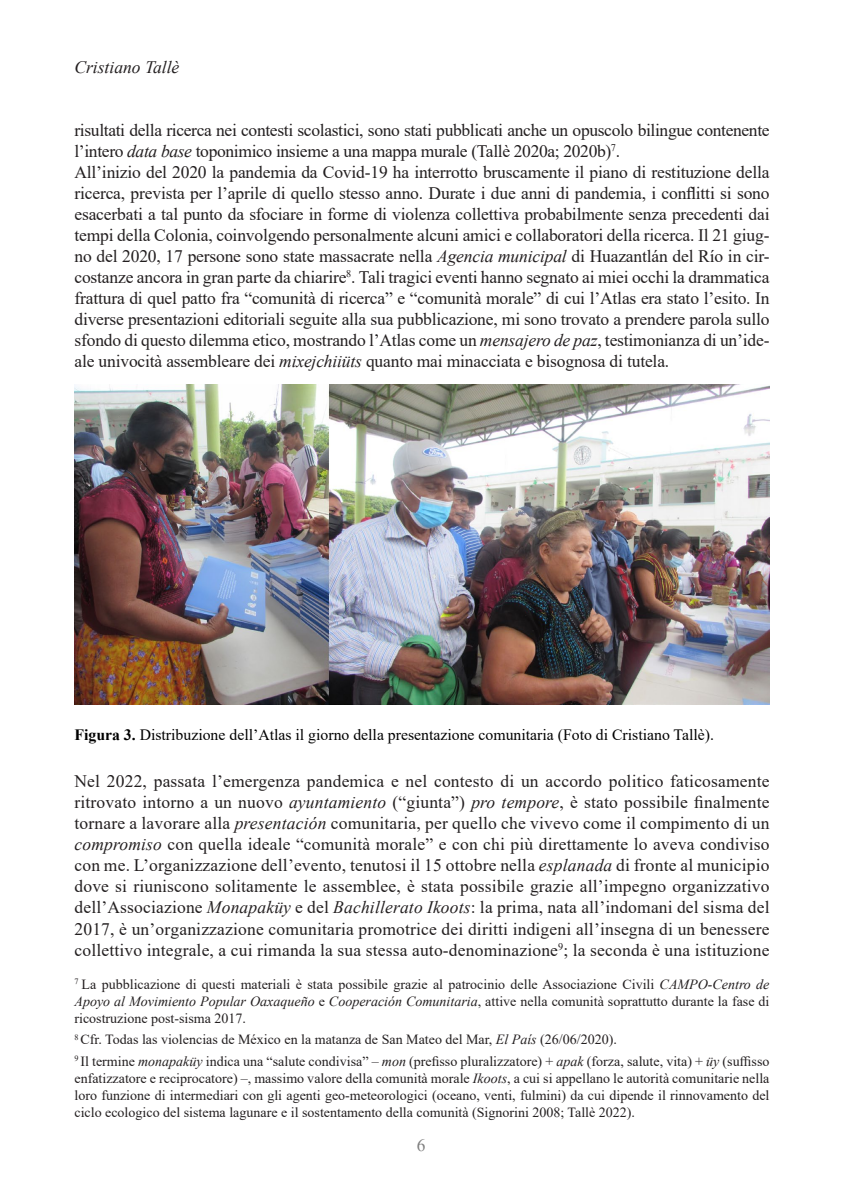
<style>
.page{position:relative;width:844px;height:1191px;background:#fff}
.page>*{position:absolute;margin:0;border:0;box-sizing:border-box;transform-origin:0 0}
._07_txt_paragrafo{font:17.5px/21px "Times New Roman";letter-spacing:-.02em;color:#231f20;text-align:justify}
.t1{font:italic 17.5px "Times New Roman";color:#231f20}
.t2{font:17.5px "Times New Roman";color:#808080}
.dida{font:15.75px "Times New Roman";color:#000}
._05_Stile_note{font:14px/16.8px "Times New Roman";color:#231f20;text-align:justify}
.s1{font-style:italic}
.s2{font-weight:700}
</style>
<div class="page">
<img style="left:74px;top:384px;width:695px;height:320px">
<p class="t1" style="left:74px;top:55px;width:106px">Cristiano Tallè</p>
<p class="_07_txt_paragrafo" style="left:74px;top:119px;width:696px">risultati della ricerca nei contesti scolastici, sono stati pubblicati anche un opuscolo bilingue contenente l’intero <span class="s1">data base</span> toponimico insieme a una mappa murale (Tallè 2020a; 2020b)<sup>7</sup>.</p>
<p class="_07_txt_paragrafo" style="left:74px;top:161px;width:696px">All’inizio del 2020 la pandemia da Covid-19 ha interrotto bruscamente il piano di restituzione della ricerca, prevista per l’aprile di quello stesso anno. Durate i due anni di pandemia, i conflitti si sono esacerbati a tal punto da sfociare in forme di violenza collettiva probabilmente senza precedenti dai tempi della Colonia, coinvolgendo personalmente alcuni amici e collaboratori della ricerca. Il 21 giug&shy;no del 2020, 17 persone sono state massacrate nella <span class="s1">Agencia municipal</span> di Huazantlán del Río in cir&shy;costanze ancora in gran parte da chiarire<sup>8</sup>. Tali tragici eventi hanno segnato ai miei occhi la drammatica frattura di quel patto fra “comunità di ricerca” e “comunità morale” di cui l’Atlas era stato l’esito. In diverse presentazioni editoriali seguite alla sua pubblicazione, mi sono trovato a prendere parola sullo sfondo di questo dilemma etico, mostrando l’Atlas come un <span class="s1">mensajero de paz</span>, testimonianza di un’ide&shy;ale univocità assembleare dei <span class="s1">mixejchiiüts</span> quanto mai minacciata e bisognosa di tutela.</p>
<p class="dida" style="left:74px;top:724px;width:640px"><span class="s2">Figura 3.</span> Distribuzione dell’Atlas il giorno della presentazione comunitaria (Foto di Cristiano Tallè).</p>
<p class="_07_txt_paragrafo" style="left:74px;top:770px;width:696px">Nel 2022, passata l’emergenza pandemica e nel contesto di un accordo politico faticosamente ritrovato intorno a un nuovo <span class="s1">ayuntamiento</span> (“giunta”) <span class="s1">pro tempore</span>, è stato possibile finalmente tornare a lavorare alla <span class="s1">presentación</span> comunitaria, per quello che vivevo come il compimento di un <span class="s1">compromiso</span> con quella ideale “comunità morale” e con chi più direttamente lo aveva condiviso con me. L’organizzazione dell’evento, tenutosi il 15 ottobre nella <span class="s1">esplanada</span> di fronte al municipio dove si riuniscono solitamente le assemblee, è stata possibile grazie all’impegno organizzativo dell’Associazione <span class="s1">Monapaküy</span> e del <span class="s1">Bachillerato Ikoots</span>: la prima, nata all’indomani del sisma del 2017, è un’organizzazione comunitaria promotrice dei diritti indigeni all’insegna di un benessere collettivo integrale, a cui rimanda la sua stessa auto-denominazione<sup>9</sup>; la seconda è una istituzione</p>
<p class="_05_Stile_note" style="left:74px;top:975px;width:696px"><sup>7</sup> La pubblicazione di questi materiali è stata possibile grazie al patrocinio delle Associazione Civili <span class="s1">CAMPO-Centro de Apoyo al Movimiento Popular Oaxaqueño</span> e <span class="s1">Cooperación Comunitaria</span>, attive nella comunità soprattutto durante la fase di ricostruzione post-sisma 2017.</p>
<p class="_05_Stile_note" style="left:74px;top:1030px;width:544px"><sup>8</sup> Cfr. Todas las violencias de México en la matanza de San Mateo del Mar, <span class="s1">El País</span> (26/06/2020).</p>
<p class="_05_Stile_note" style="left:74px;top:1052px;width:696px"><sup>9</sup> Il termine <span class="s1">monapaküy</span> indica una “salute condivisa” – <span class="s1">mon</span> (prefisso pluralizzatore) + <span class="s1">apak</span> (forza, salute, vita) + <span class="s1">üy</span> (suffisso enfatizzatore e reciprocatore) –, massimo valore della comunità morale <span class="s1">Ikoots</span>, a cui si appellano le autorità comunitarie nella loro funzione di intermediari con gli agenti geo-meteorologici (oceano, venti, fulmini) da cui dipende il rinnovamento del ciclo ecologico del sistema lagunare e il sostentamento della comunità (Signorini 2008; Tallè 2022).</p>
<p class="t2" style="left:416px;top:1132px;width:10px">6</p>
</div>
